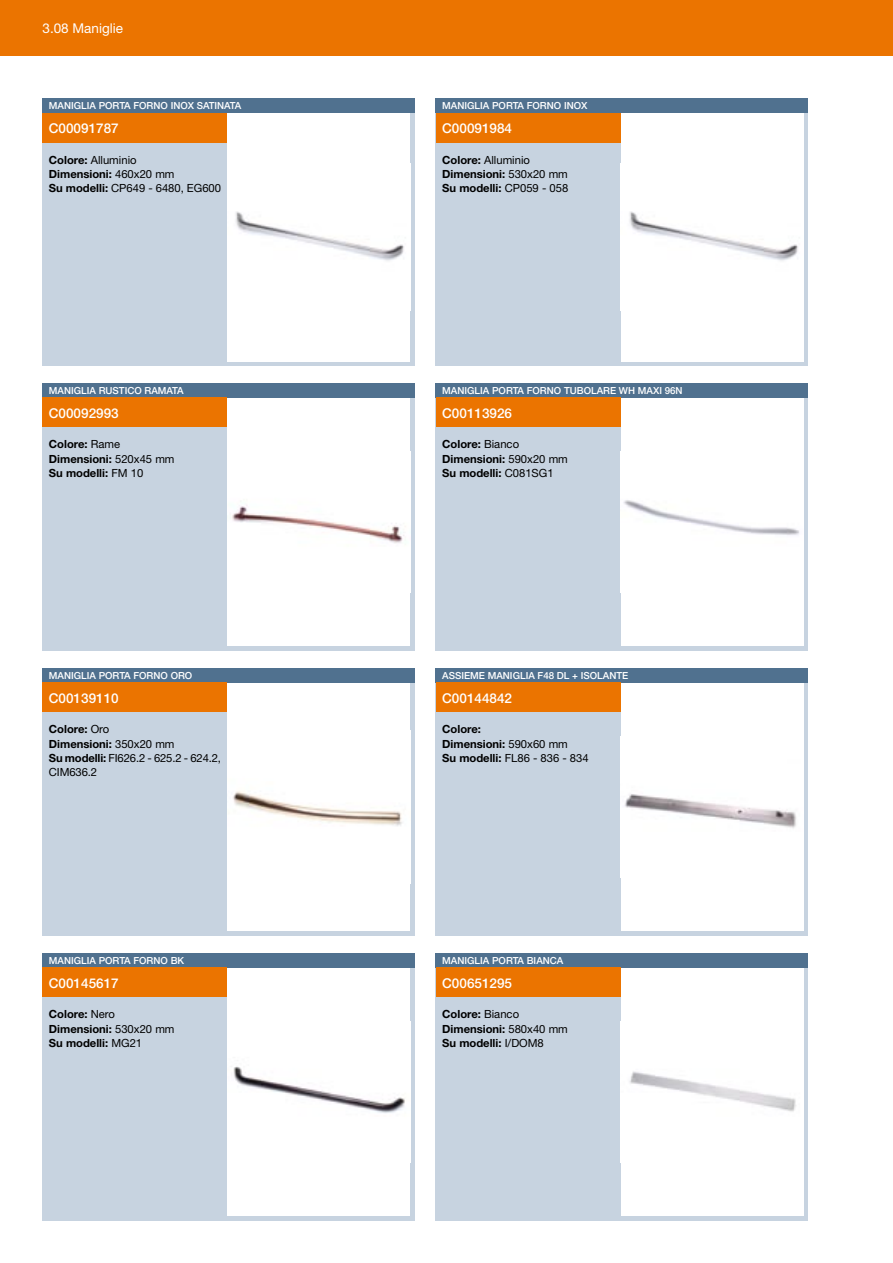
<style>
.page{position:relative;width:893px;height:1263px;background:#fff}
.page>*{position:absolute;margin:0;border:0;box-sizing:border-box;transform-origin:0 0}
.t1{font:500 13.5px "Helvetica Neue";color:#fff}
.t2{font:13.5px "Helvetica Neue";color:#fff}
.t3{font:700 11.25px/14.2px "Helvetica Neue";color:#000}
.t4{font:11.25px/14.2px "Helvetica Neue";color:#000}
.t5{font:500 9.75px "Helvetica Neue";color:#fff}
.s1{font-weight:700}
.s2{font-weight:400}
</style>
<div class="page">
<div style="left:0;top:0;width:893px;height:55px;background:#eb7400"></div>
<div style="left:43px;top:98px;width:372px;height:268px;background:#c7d3e0"></div>
<div style="left:227px;top:113px;width:183px;height:248px;background:#fff"></div>
<img style="left:235px;top:211px;width:169px;height:50px">
<div style="left:43px;top:98px;width:372px;height:15px;background:#50718f"></div>
<div style="left:43px;top:113px;width:184px;height:29px;background:#eb7400"></div>
<div style="left:436px;top:98px;width:372px;height:268px;background:#c7d3e0"></div>
<div style="left:621px;top:113px;width:183px;height:248px;background:#fff"></div>
<img style="left:629px;top:211px;width:169px;height:50px">
<div style="left:436px;top:98px;width:372px;height:15px;background:#50718f"></div>
<div style="left:436px;top:113px;width:185px;height:29px;background:#eb7400"></div>
<div style="left:43px;top:383px;width:372px;height:268px;background:#c7d3e0"></div>
<div style="left:227px;top:398px;width:183px;height:248px;background:#fff"></div>
<img style="left:232px;top:505px;width:174px;height:38px">
<div style="left:43px;top:383px;width:372px;height:15px;background:#50718f"></div>
<div style="left:43px;top:398px;width:184px;height:29px;background:#eb7400"></div>
<div style="left:436px;top:383px;width:372px;height:268px;background:#c7d3e0"></div>
<div style="left:621px;top:398px;width:183px;height:248px;background:#fff"></div>
<img style="left:623px;top:500px;width:177px;height:35px">
<div style="left:436px;top:383px;width:372px;height:15px;background:#50718f"></div>
<div style="left:436px;top:398px;width:185px;height:29px;background:#eb7400"></div>
<div style="left:43px;top:668px;width:372px;height:267px;background:#c7d3e0"></div>
<div style="left:227px;top:682px;width:183px;height:249px;background:#fff"></div>
<img style="left:233px;top:791px;width:169px;height:35px">
<div style="left:43px;top:668px;width:372px;height:14px;background:#50718f"></div>
<div style="left:43px;top:682px;width:184px;height:30px;background:#eb7400"></div>
<div style="left:436px;top:668px;width:372px;height:267px;background:#c7d3e0"></div>
<div style="left:621px;top:682px;width:183px;height:249px;background:#fff"></div>
<img style="left:624px;top:794px;width:172px;height:34px">
<div style="left:436px;top:668px;width:372px;height:14px;background:#50718f"></div>
<div style="left:436px;top:682px;width:185px;height:30px;background:#eb7400"></div>
<div style="left:43px;top:952px;width:372px;height:268px;background:#c7d3e0"></div>
<div style="left:227px;top:967px;width:183px;height:249px;background:#fff"></div>
<img style="left:233px;top:1066px;width:172px;height:47px">
<div style="left:43px;top:952px;width:372px;height:15px;background:#50718f"></div>
<div style="left:43px;top:967px;width:184px;height:30px;background:#eb7400"></div>
<div style="left:436px;top:952px;width:372px;height:268px;background:#c7d3e0"></div>
<div style="left:621px;top:967px;width:183px;height:249px;background:#fff"></div>
<img style="left:629px;top:1071px;width:167px;height:41px">
<div style="left:436px;top:952px;width:372px;height:15px;background:#50718f"></div>
<div style="left:436px;top:967px;width:185px;height:30px;background:#eb7400"></div>
<p class="t2" style="left:43px;top:20px;width:82px">3.08 Maniglie</p>
<p class="t5" style="left:49px;top:100px;width:194px">MANIGLIA PORTA FORNO INOX SATINATA</p>
<p class="t1" style="left:49px;top:120px;width:71px">C00091787</p>
<p class="t4" style="left:49px;top:152px;width:174px"><span class="s1">Colore:</span> Alluminio<br><span class="s1">Dimensioni:</span> 460x20 mm<br><span class="s1">Su modelli:</span> CP649 - 6480, EG600</p>
<p class="t5" style="left:49px;top:385px;width:136px">MANIGLIA RUSTICO RAMATA</p>
<p class="t1" style="left:49px;top:405px;width:71px">C00092993</p>
<p class="t3" style="left:49px;top:437px;width:127px">Colore: <span class="s2">Rame<br></span>Dimensioni: <span class="s2">520x45 mm<br></span>Su modelli: <span class="s2">FM 10</span></p>
<p class="t5" style="left:49px;top:670px;width:145px">MANIGLIA PORTA FORNO ORO</p>
<p class="t1" style="left:49px;top:690px;width:71px">C00139110</p>
<p class="t4" style="left:49px;top:722px;width:174px"><span class="s1">Colore:</span> Oro<br><span class="s1">Dimensioni:</span> 350x20 mm<br><span class="s1">Su modelli:</span> FI626.2 - 625.2 - 624.2,<br>CIM636.2</p>
<p class="t5" style="left:49px;top:954px;width:137px">MANIGLIA PORTA FORNO BK</p>
<p class="t1" style="left:49px;top:975px;width:71px">C00145617</p>
<p class="t3" style="left:49px;top:1007px;width:127px">Colore: <span class="s2">Nero<br></span>Dimensioni: <span class="s2">530x20 mm<br></span>Su modelli: <span class="s2">MG21</span></p>
<p class="t5" style="left:442px;top:100px;width:147px">MANIGLIA PORTA FORNO INOX</p>
<p class="t1" style="left:442px;top:120px;width:71px">C00091984</p>
<p class="t3" style="left:442px;top:152px;width:128px">Colore: <span class="s2">Alluminio<br></span>Dimensioni: <span class="s2">530x20 mm<br></span>Su modelli: <span class="s2">CP059 - 058</span></p>
<p class="t5" style="left:442px;top:385px;width:71px">MANIGLIA POrta</p>
<p class="t5" style="left:527px;top:385px;width:157px">FORNO TUBOLARE WH MAXI 96N</p>
<p class="t1" style="left:442px;top:405px;width:71px">C00113926</p>
<p class="t3" style="left:442px;top:437px;width:127px">Colore: <span class="s2">Bianco<br></span>Dimensioni: <span class="s2">590x20 mm<br></span>Su modelli: <span class="s2">C081SG1</span></p>
<p class="t5" style="left:442px;top:670px;width:188px">ASSIEME MANIGLIA F48 DL + ISOLANTE</p>
<p class="t1" style="left:442px;top:690px;width:71px">C00144842</p>
<p class="t3" style="left:442px;top:722px;width:148px">Colore:<br>Dimensioni: <span class="s2">590x60 mm<br></span>Su modelli: <span class="s2">FL86 - 836 - 834</span></p>
<p class="t5" style="left:442px;top:954px;width:123px">MANIGLIA PORTA BIANCA</p>
<p class="t1" style="left:442px;top:975px;width:71px">C00651295</p>
<p class="t3" style="left:442px;top:1007px;width:127px">Colore: <span class="s2">Bianco<br></span>Dimensioni: <span class="s2">580x40 mm<br></span>Su modelli: <span class="s2">I/DOM8</span></p>
</div>
